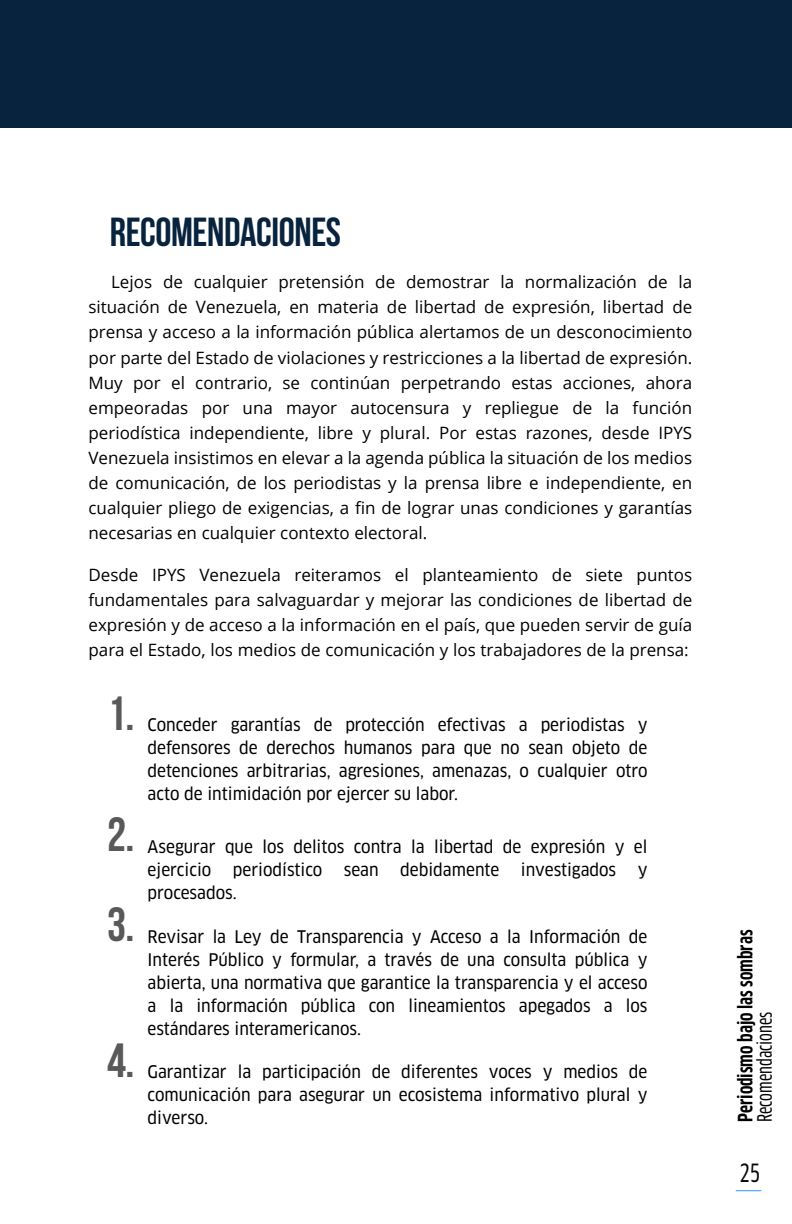
<style>
.page{position:relative;width:792px;height:1224px;background:#fff}
.page>*{position:absolute;margin:0;border:0;box-sizing:border-box;transform-origin:0 0}
.t1{font:700 48px/89.9px "Bebas Neue";color:#595959}
.t2{font:700 40.6px "Bebas Neue";letter-spacing:-.01em;color:#08233d}
.t3{font:24.6px "Clan Pro Cond News";color:#080708}
.t4{font:700 condensed 19.3px "Clan Pro";color:#000}
.t5{font:19.3px "Clan Pro Cond News";color:#000}
.t6{font:17px/25.1px "Open Sans";color:#000;text-align:justify}
.t7{font:17px/23px "Clan Pro Narrow News";color:#000;text-align:justify}
</style>
<div class="page">
<svg style="left:736px;top:1190px;width:25px;height:1px"></svg>
<div style="left:0;top:0;width:792px;height:128px;background:#08233d"></div>
<h2 class="t2" style="left:110px;top:216px;width:233px">RECOMENDACIONES</h2>
<p class="t6" style="left:88px;top:271px;width:605px;text-indent:23px">Lejos de cualquier pretensión de demostrar la normalización de la situación de Venezuela, en materia de libertad de expresión, libertad de prensa y acceso a la información pública alertamos de un desconocimiento por parte del Estado de violaciones y restricciones a la libertad de expresión.<br>Muy por el contrario, se continúan perpetrando estas acciones, ahora empeoradas por una mayor autocensura y repliegue de la función periodística independiente, libre y plural. Por estas razones, desde IPYS Venezuela insistimos en elevar a la agenda pública la situación de los medios de comunicación, de los periodistas y la prensa libre e independiente, en cualquier pliego de exigencias, a fin de lograr unas condiciones y garantías necesarias en cualquier contexto electoral.</p>
<p class="t6" style="left:88px;top:564px;width:605px">Desde IPYS Venezuela reiteramos el planteamiento de siete puntos fundamentales para salvaguardar y mejorar las condiciones de libertad de expresión y de acceso a la información en el país, que pueden servir de guía para el Estado, los medios de comunicación y los trabajadores de la prensa:</p>
<h1 class="t1" style="left:107px;top:673px;width:29px">1.</h1>
<p class="t7" style="left:148px;top:715px;width:501px">Conceder garantías de protección efectivas a periodistas y defensores de derechos humanos para que no sean objeto de detenciones arbitrarias, agresiones, amenazas, o cualquier otro acto de intimidación por ejercer su labor.</p>
<h1 class="t1" style="left:107px;top:794px;width:29px">2.<br>3.</h1>
<h1 class="t1" style="left:107px;top:1020px;width:29px">4.</h1>
<p class="t7" style="left:148px;top:837px;width:501px">Asegurar que los delitos contra la libertad de expresión y el ejercicio</p>
<p class="t7" style="left:233px;top:860px;width:91px">periodístico</p>
<p class="t7" style="left:344px;top:860px;width:36px">sean</p>
<p class="t7" style="left:400px;top:860px;width:101px">debidamente</p>
<p class="t7" style="left:521px;top:860px;width:97px">investigados</p>
<p class="t7" style="left:638px;top:860px;width:11px">y</p>
<p class="t7" style="left:148px;top:883px;width:91px">procesados.</p>
<p class="t7" style="left:148px;top:927px;width:501px">Revisar la Ley de Transparencia y Acceso a la Información de Interés Público y formular, a través de una consulta pública y abierta, una normativa que garantice la transparencia y el acceso a la información pública con lineamientos apegados a los estándares interamericanos.</p>
<p class="t7" style="left:148px;top:1062px;width:501px">Garantizar la participación de diferentes voces y medios de comunicación para asegurar un ecosistema informativo plural y diverso.</p>
<p class="t4" style="left:737px;top:1122px;width:194px;rotate:-90deg">Periodismo bajo las sombras</p>
<p class="t5" style="left:757px;top:1122px;width:112px;rotate:-90deg">Recomendaciones</p>
<h3 class="t3" style="left:739px;top:1162px;width:22px">25</h3>
</div>
